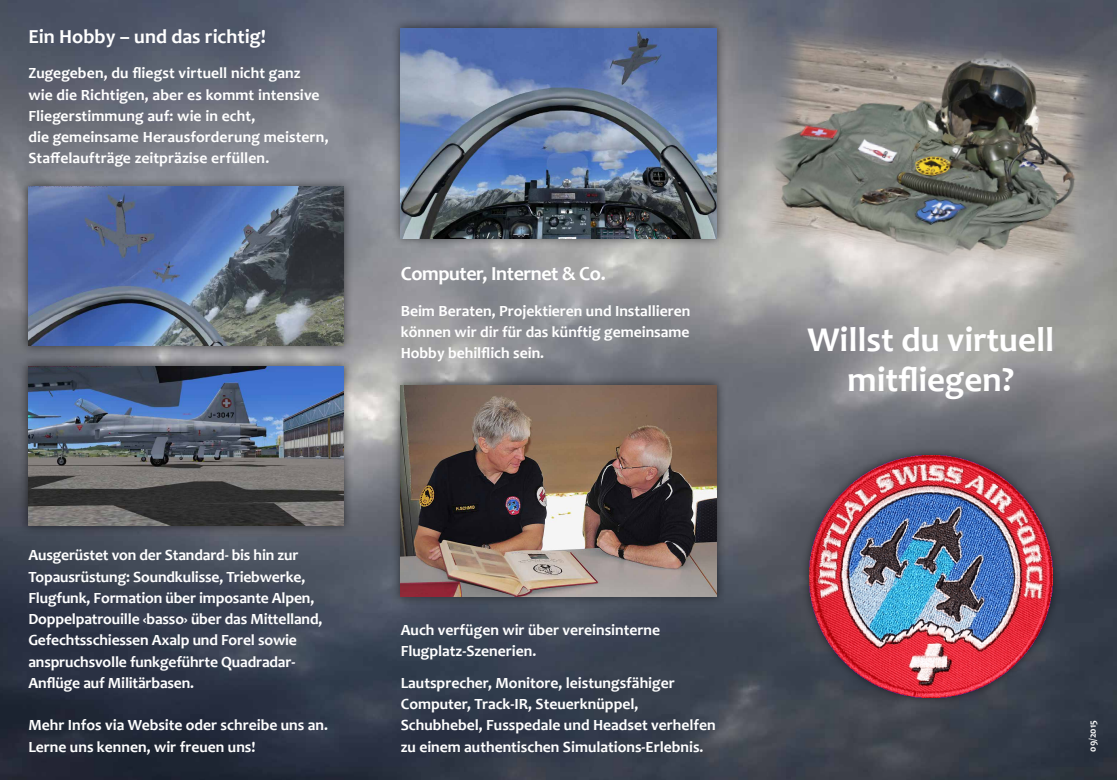
<style>
.page{position:relative;width:1117px;height:780px;background:#fff}
.page>*{position:absolute;margin:0;border:0;box-sizing:border-box;transform-origin:0 0}
.t1{font:700 35px/40px "Candara";color:#fff;text-align:center}
.t2{font:700 20px "Candara";color:#fff}
.t3{font:700 20px "Candara";letter-spacing:-.02em;color:#fff}
.t4{font:700 15.62px/21.2px "Candara";color:#fff}
.t5{font:700 10px "Candara";color:#fff}
</style>
<div class="page">
<img style="left:0;top:0;width:1116px;height:780px">
<div style="left:19px;top:356px;width:334px;height:179px;background:#000;opacity:.6"></div>
<img style="left:28px;top:366px;width:316px;height:159px">
<div style="left:19px;top:177px;width:334px;height:178px;background:#000;opacity:.6"></div>
<img style="left:28px;top:186px;width:316px;height:159px">
<div style="left:391px;top:19px;width:334px;height:229px;background:#000;opacity:.6"></div>
<img style="left:400px;top:28px;width:316px;height:210px">
<div style="left:391px;top:375px;width:334px;height:230px;background:#000;opacity:.6"></div>
<img style="left:400px;top:385px;width:316px;height:211px">
<img style="left:752px;top:18px;width:355px;height:264px">
<div style="left:800px;top:446px;width:261px;height:261px;background:#000;opacity:.6"></div>
<img style="left:809px;top:455px;width:242px;height:242px">
<p class="t2" style="left:28px;top:24px;width:239px">Ein Hobby – und das richtig!</p>
<p class="t4" style="left:28px;top:63px;width:302px">Zugegeben, du fliegst virtuell nicht ganz wie die Richtigen, aber es kommt intensive Fliegerstimmung auf: wie in echt,<br>die gemeinsame Herausforderung meistern, Staffelaufträge zeitpräzise erfüllen.</p>
<p class="t3" style="left:400px;top:261px;width:206px">Computer, Internet &amp; Co.</p>
<p class="t4" style="left:400px;top:300px;width:291px;text-align:justify">Beim Beraten, Projektieren und Installieren können wir dir für das künftig gemeinsame Hobby behilflich sein.</p>
<p class="t4" style="left:28px;top:544px;width:295px">Ausgerüstet von der Standard- bis hin zur Topausrüstung: Soundkulisse, Triebwerke, Flugfunk, Formation über imposante Alpen, Doppelpatrouille ‹basso› über das Mittelland, Gefechtsschiessen Axalp und Forel sowie anspruchsvolle funkgeführte Quadradar-Anflüge auf Militärbasen.</p>
<p class="t4" style="left:28px;top:714px;width:301px">Mehr Infos via Website oder schreibe uns an.<br>Lerne uns kennen, wir freuen uns!</p>
<p class="t4" style="left:400px;top:619px;width:261px">Auch verfügen wir über vereinsinterne<br>Flugplatz-Szenerien.</p>
<p class="t4" style="left:400px;top:672px;width:316px">Lautsprecher, Monitore, leistungsfähiger Computer, Track-IR, Steuerknüppel, Schubhebel, Fusspedale und Headset verhelfen zu einem authentischen Simulations-Erlebnis.</p>
<h1 class="t1" style="left:807px;top:319px;width:248px">Willst du virtuell mitfliegen?</h1>
<p class="t5" style="left:1086px;top:751px;width:33px;rotate:-90deg">09/2015</p>
</div>
